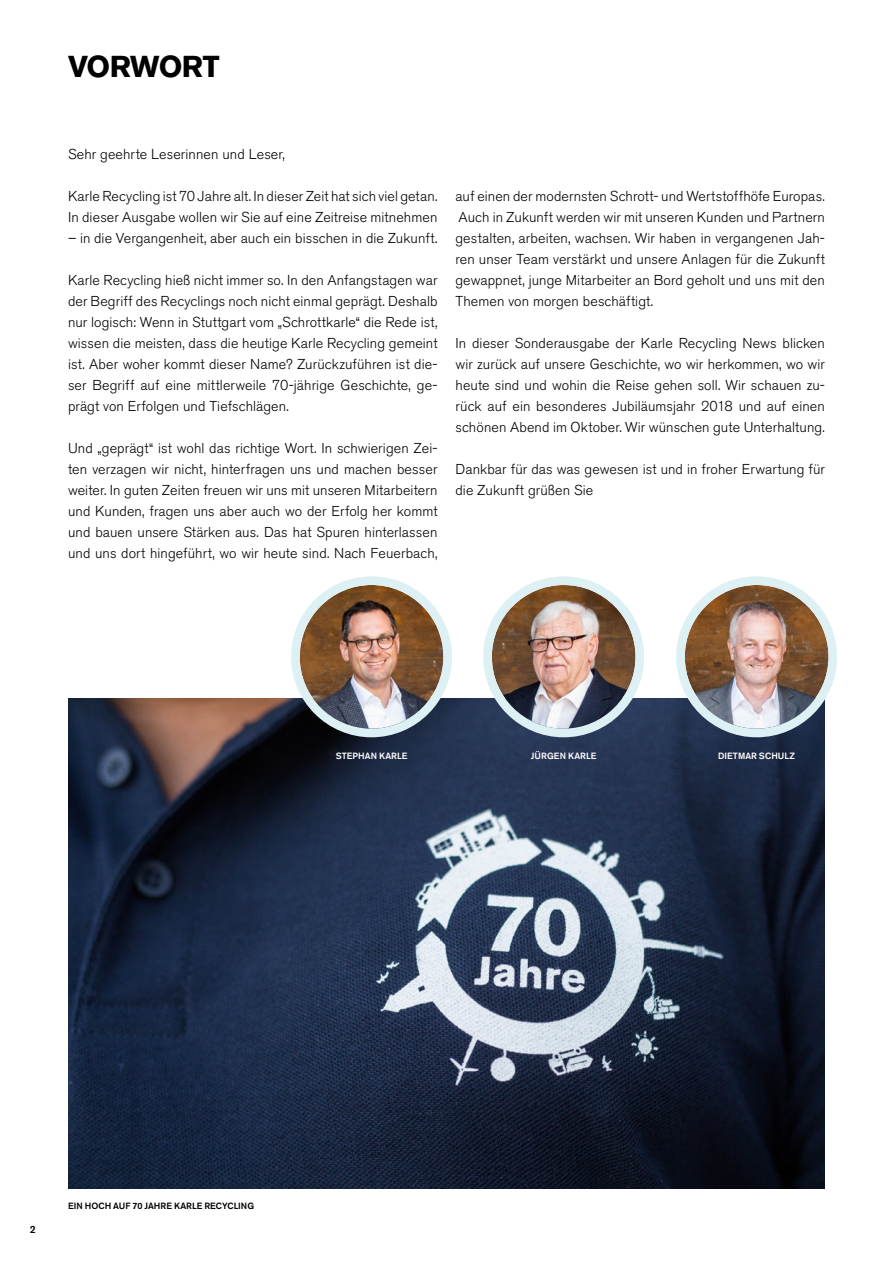
<style>
.page{position:relative;width:893px;height:1263px;background:#fff}
.page>*{position:absolute;margin:0;border:0;box-sizing:border-box;transform-origin:0 0}
.t1{font:700 30px "Akzidenz Grotesk BE";letter-spacing:-.02em;color:#000}
.t2{font:300 14.25px/21px "Akzidenz Grotesk BE";letter-spacing:.005em;color:#000;text-align:justify}
.t3{font:500 10.5px "Akzidenz Grotesk BE";color:#000}
.t4{font:500 9px "Akzidenz Grotesk BE";letter-spacing:.005em;color:#fff}
.t5{font:500 9px "Akzidenz Grotesk BE";letter-spacing:.005em;color:#000}
</style>
<div class="page">
<img style="left:68px;top:699px;width:757px;height:489px">
<img style="left:300px;top:585px;width:143px;height:144px;border-radius:72px">
<div style="left:291px;top:576px;width:161px;height:161px;border:9px solid #ddf0f4;border-radius:50%"></div>
<img style="left:685px;top:585px;width:143px;height:144px;border-radius:72px">
<div style="left:676px;top:576px;width:161px;height:161px;border:9px solid #ddf0f4;border-radius:50%"></div>
<img style="left:492px;top:585px;width:143px;height:144px;border-radius:72px">
<div style="left:483px;top:576px;width:161px;height:161px;border:9px solid #ddf0f4;border-radius:50%"></div>
<h1 class="t1" style="left:68px;top:49px;width:153px">VORWORT</h1>
<p class="t2" style="left:68px;top:144px;width:218px">Sehr geehrte Leserinnen und Leser,</p>
<p class="t2" style="left:68px;top:186px;width:371px">Karle Recycling ist 70 Jahre alt. In dieser Zeit hat sich viel getan.<br>In dieser Ausgabe wollen wir Sie auf eine Zeitreise mitnehmen</p>
<p class="t2" style="left:68px;top:228px;width:371px">– in die Vergangenheit, aber auch ein bisschen in die Zukunft.</p>
<p class="t2" style="left:68px;top:270px;width:371px">Karle Recycling hieß nicht immer so. In den Anfangstagen war der Begriff des Recyclings noch nicht einmal geprägt. Deshalb nur logisch: Wenn in Stuttgart vom „Schrottkarle“ die Rede ist, wissen die meisten, dass die heutige Karle Recycling gemeint ist. Aber woher kommt dieser Name? Zurückzuführen ist die&shy;ser Begriff auf eine mittlerweile 70-jährige Geschichte, ge&shy;prägt von Erfolgen und Tiefschlägen.</p>
<p class="t2" style="left:68px;top:438px;width:371px">Und „geprägt“ ist wohl das richtige Wort. In schwierigen Zei&shy;ten verzagen wir nicht, hinterfragen uns und machen besser weiter. In guten Zeiten freuen wir uns mit unseren Mitarbeitern und Kunden, fragen uns aber auch wo der Erfolg her kommt und bauen unsere Stärken aus. Das hat Spuren hinterlassen und uns dort hingeführt, wo wir heute sind. Nach Feuerbach,</p>
<p class="t2" style="left:455px;top:186px;width:371px">auf einen der modernsten Schrott- und Wertstoffhöfe Europas.<br>Auch in Zukunft werden wir mit unseren Kunden und Partnern gestalten, arbeiten, wachsen. Wir haben in vergangenen Jah&shy;ren unser Team verstärkt und unsere Anlagen für die Zukunft gewappnet, junge Mitarbeiter an Bord geholt und uns mit den Themen von morgen beschäftigt.</p>
<p class="t2" style="left:455px;top:333px;width:371px">In dieser Sonderausgabe der Karle Recycling News blicken wir zurück auf unsere Geschichte, wo wir herkommen, wo wir heute sind und wohin die Reise gehen soll. Wir schauen zu&shy;rück auf ein besonderes Jubiläumsjahr 2018 und auf einen schönen Abend im Oktober. Wir wünschen gute Unterhaltung.</p>
<p class="t2" style="left:455px;top:459px;width:371px">Dankbar für das was gewesen ist und in froher Erwartung für die Zukunft grüßen Sie</p>
<p class="t4" style="left:336px;top:751px;width:73px">STEPHAN KARLE</p>
<p class="t4" style="left:531px;top:751px;width:67px">JÜRGEN KARLE</p>
<p class="t4" style="left:718px;top:750px;width:78px">DIETMAR SCHULZ</p>
<p class="t3" style="left:30px;top:1223px;width:7px">2</p>
<p class="t5" style="left:68px;top:1200px;width:188px">EIN HOCH AUF 70 JAHRE KARLE RECYCLING</p>
</div>
